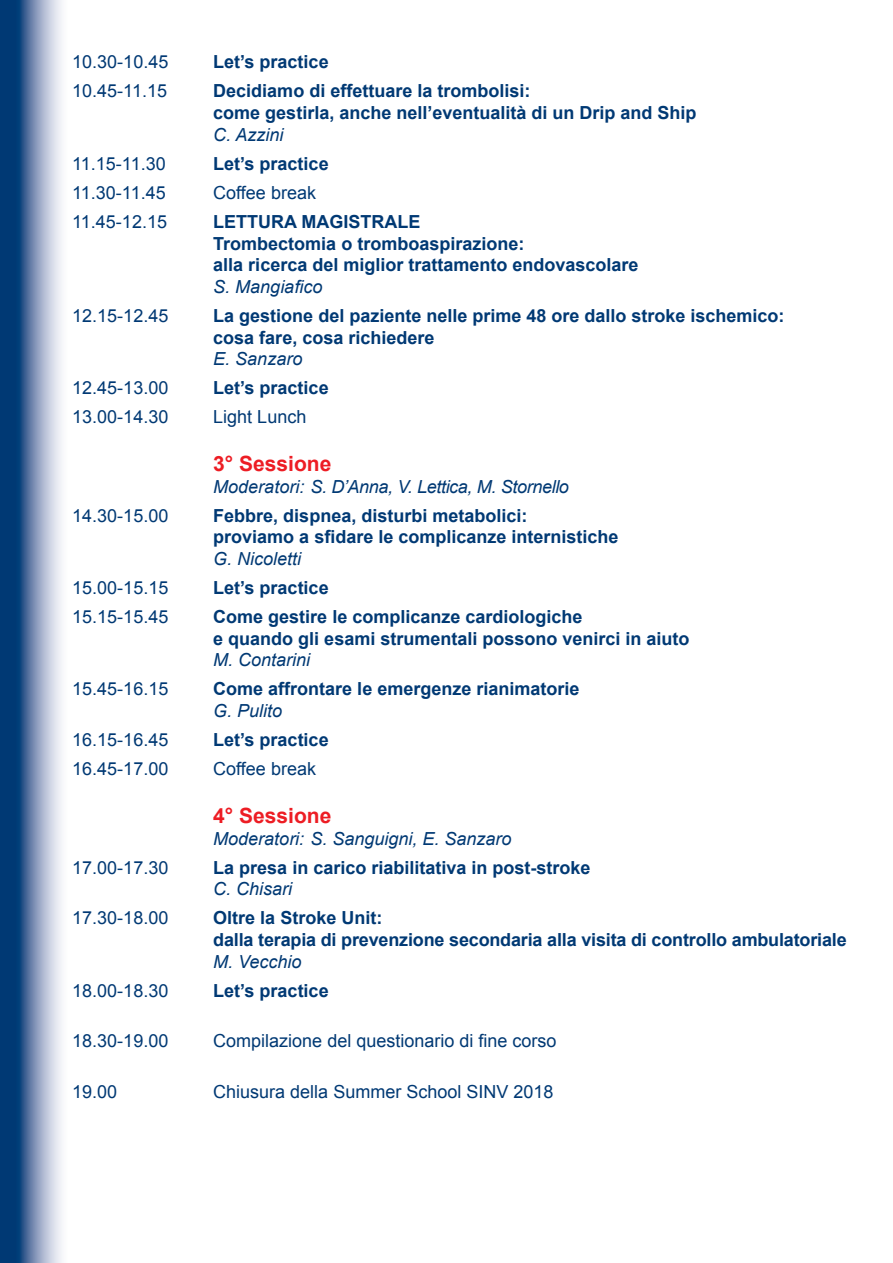
<style>
.page{position:relative;width:893px;height:1263px;background:#fff}
.page>*{position:absolute;margin:0;border:0;box-sizing:border-box;transform-origin:0 0}
.t1{font:700 21px "Arial";color:#ed1d24}
.t2{font:700 18px/21.6px "Arial";color:#003974}
.t3{font:18px "Arial";color:#003974}
.t4{font:italic 18px "Arial";color:#003974}
.t5{font:italic 18px "Arial";letter-spacing:-.02em;color:#003974}
</style>
<div class="page">
<svg style="left:0;top:0;width:62px;height:1263px;background:#6784ab"></svg>
<p class="t3" style="left:72px;top:50px;width:98px">10.30-10.45</p>
<p class="t2" style="left:213px;top:52px;width:117px">Let’s practice</p>
<p class="t3" style="left:72px;top:79px;width:96px">10.45-11.15</p>
<p class="t2" style="left:213px;top:81px;width:485px">Decidiamo di effettuare la trombolisi:<br>come gestirla, anche nell’eventualità di un Drip and Ship</p>
<p class="t4" style="left:213px;top:123px;width:72px">C. Azzini</p>
<p class="t3" style="left:72px;top:152px;width:95px">11.15-11.30</p>
<p class="t2" style="left:213px;top:153px;width:117px">Let’s practice</p>
<p class="t3" style="left:72px;top:181px;width:95px">11.30-11.45</p>
<p class="t3" style="left:213px;top:181px;width:104px">Coffee break</p>
<p class="t3" style="left:72px;top:210px;width:96px">11.45-12.15</p>
<p class="t2" style="left:213px;top:211px;width:427px">LETTURA MAGISTRALE<br>Trombectomia o tromboaspirazione:<br>alla ricerca del miglior trattamento endovascolare</p>
<p class="t4" style="left:213px;top:275px;width:111px">S. Mangiafico</p>
<p class="t3" style="left:72px;top:304px;width:98px">12.15-12.45</p>
<p class="t2" style="left:213px;top:305px;width:573px">La gestione del paziente nelle prime 48 ore dallo stroke ischemico: cosa fare, cosa richiedere</p>
<p class="t4" style="left:213px;top:347px;width:91px">E. Sanzaro</p>
<p class="t3" style="left:72px;top:376px;width:98px">12.45-13.00</p>
<p class="t2" style="left:213px;top:378px;width:117px">Let’s practice</p>
<p class="t3" style="left:72px;top:405px;width:98px">13.00-14.30</p>
<p class="t3" style="left:213px;top:405px;width:95px">Light Lunch</p>
<p class="t1" style="left:213px;top:450px;width:120px">3° Sessione</p>
<p class="t5" style="left:213px;top:475px;width:357px">Moderatori: S. D’Anna, V. Lettica, M. Stornello</p>
<p class="t3" style="left:72px;top:504px;width:98px">14.30-15.00</p>
<p class="t2" style="left:213px;top:505px;width:407px">Febbre, dispnea, disturbi metabolici:<br>proviamo a sfidare le complicanze internistiche</p>
<p class="t4" style="left:213px;top:547px;width:90px">G. Nicoletti</p>
<p class="t3" style="left:72px;top:576px;width:98px">15.00-15.15</p>
<p class="t2" style="left:213px;top:577px;width:117px">Let’s practice</p>
<p class="t3" style="left:72px;top:605px;width:98px">15.15-15.45</p>
<p class="t2" style="left:213px;top:607px;width:478px">Come gestire le complicanze cardiologiche<br>e quando gli esami strumentali possono venirci in aiuto</p>
<p class="t4" style="left:213px;top:648px;width:99px">M. Contarini</p>
<p class="t3" style="left:72px;top:677px;width:98px">15.45-16.15</p>
<p class="t2" style="left:213px;top:679px;width:368px">Come affrontare le emergenze rianimatorie</p>
<p class="t4" style="left:213px;top:699px;width:71px">G. Pulito</p>
<p class="t3" style="left:72px;top:728px;width:98px">16.15-16.45</p>
<p class="t2" style="left:213px;top:730px;width:117px">Let’s practice</p>
<p class="t3" style="left:72px;top:757px;width:98px">16.45-17.00</p>
<p class="t3" style="left:213px;top:757px;width:104px">Coffee break</p>
<p class="t1" style="left:213px;top:802px;width:120px">4° Sessione</p>
<p class="t4" style="left:213px;top:827px;width:300px">Moderatori: S. Sanguigni, E. Sanzaro</p>
<p class="t3" style="left:72px;top:855px;width:98px">17.00-17.30</p>
<p class="t2" style="left:213px;top:857px;width:379px">La presa in carico riabilitativa in post-stroke</p>
<p class="t4" style="left:213px;top:877px;width:81px">C. Chisari</p>
<p class="t3" style="left:72px;top:906px;width:98px">17.30-18.00</p>
<p class="t2" style="left:213px;top:908px;width:635px">Oltre la Stroke Unit:<br>dalla terapia di prevenzione secondaria alla visita di controllo ambulatoriale</p>
<p class="t4" style="left:213px;top:950px;width:90px">M. Vecchio</p>
<p class="t3" style="left:72px;top:978px;width:98px">18.00-18.30</p>
<p class="t2" style="left:213px;top:980px;width:117px">Let’s practice</p>
<p class="t3" style="left:72px;top:1029px;width:98px">18.30-19.00</p>
<p class="t3" style="left:213px;top:1029px;width:345px">Compilazione del questionario di fine corso</p>
<p class="t3" style="left:72px;top:1080px;width:47px">19.00</p>
<p class="t3" style="left:213px;top:1080px;width:342px">Chiusura della Summer School SINV 2018</p>
</div>
